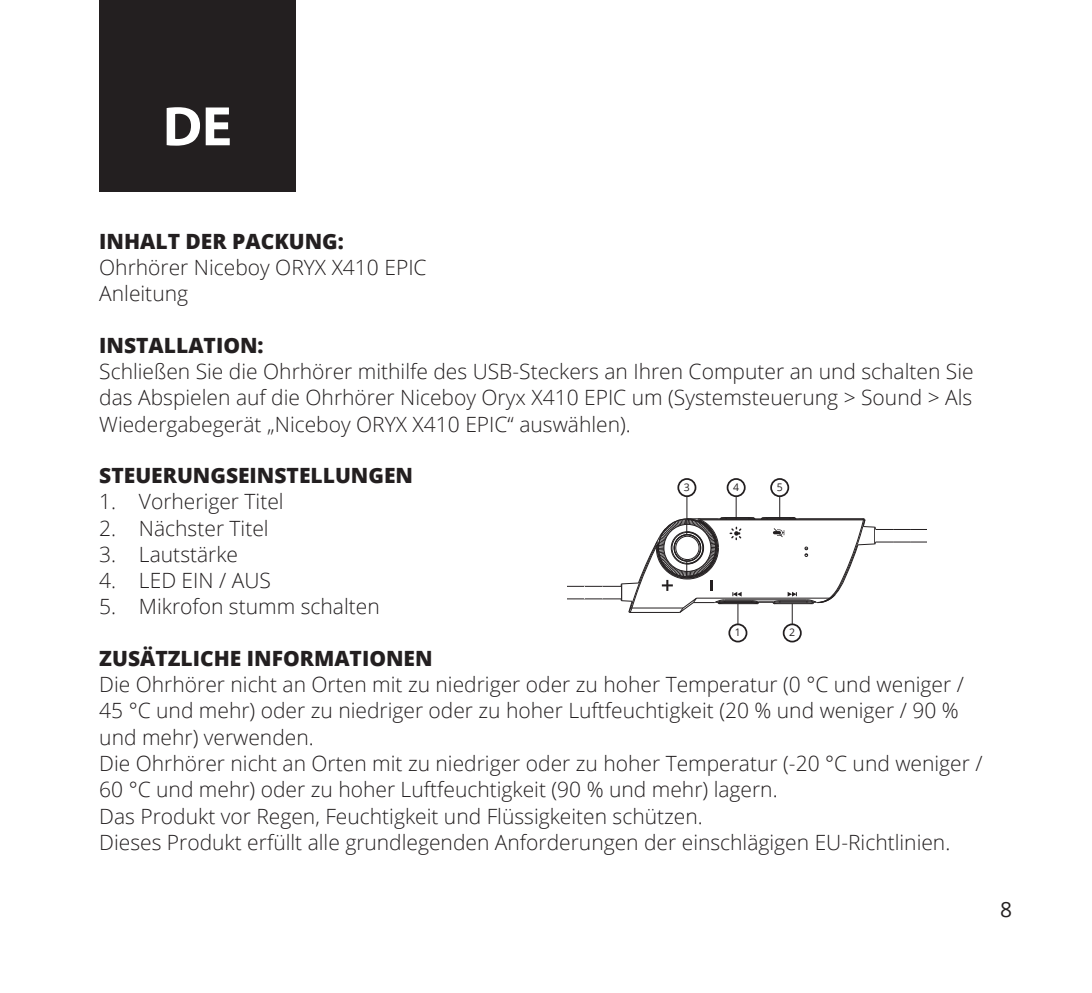
<style>
.page{position:relative;width:1092px;height:993px;background:#fff}
.page>*{position:absolute;margin:0;border:0;box-sizing:border-box;transform-origin:0 0}
.t1{font:700 56px "Myriad Pro";color:#fff}
.t2{font:300 21px/26.2px "Open Sans";color:#231f20}
.t3{font:800 21px "Open Sans";color:#231f20}
.t4{font:21px "Open Sans";color:#231f20}
.t5{font:10.5px "Open Sans";color:#231f20}
</style>
<div class="page">
<div style="left:99px;top:0;width:196px;height:191px;background:#231f20"></div>
<div style="left:728px;top:623px;width:19px;height:19px;border:2px solid #231f20;border-radius:50%"></div>
<div style="left:726px;top:478px;width:19px;height:19px;border:2px solid #231f20;border-radius:50%"></div>
<div style="left:782px;top:623px;width:19px;height:19px;border:2px solid #231f20;border-radius:50%"></div>
<div style="left:770px;top:478px;width:19px;height:19px;border:2px solid #231f20;border-radius:50%"></div>
<div style="left:677px;top:478px;width:19px;height:19px;border:2px solid #231f20;border-radius:50%"></div>
<svg style="left:567px;top:496px;width:359px;height:128px"></svg>
<p class="t1" style="left:163px;top:95px;width:70px">DE</p>
<p class="t3" style="left:99px;top:225px;width:246px">INHALT DER PACKUNG:</p>
<p class="t2" style="left:99px;top:253px;width:329px">Ohrhörer Niceboy ORYX X410 EPIC</p>
<p class="t2" style="left:99px;top:280px;width:90px">Anleitung</p>
<p class="t3" style="left:99px;top:329px;width:166px">INSTALLATION:</p>
<p class="t2" style="left:99px;top:357px;width:875px;text-align:justify">Schließen Sie die Ohrhörer mithilfe des USB-Steckers an Ihren Computer an und schalten Sie das Abspielen auf die Ohrhörer Niceboy Oryx X410 EPIC um (Systemsteuerung &gt; Sound &gt; Als Wiedergabegerät „Niceboy ORYX X410 EPIC“ auswählen).</p>
<p class="t3" style="left:99px;top:459px;width:315px">STEUERUNGSEINSTELLUNGEN</p>
<p class="t2" style="left:99px;top:488px;width:186px">1. Vorheriger Titel</p>
<p class="t2" style="left:99px;top:514px;width:171px">2. Nächster Titel</p>
<p class="t2" style="left:99px;top:540px;width:140px">3. Lautstärke</p>
<p class="t2" style="left:99px;top:566px;width:173px">4. LED EIN / AUS</p>
<p class="t2" style="left:99px;top:593px;width:282px">5. Mikrofon stumm schalten</p>
<p class="t3" style="left:99px;top:642px;width:335px">ZUSÄTZLICHE INFORMATIONEN</p>
<p class="t2" style="left:99px;top:670px;width:866px">Die Ohrhörer nicht an Orten mit zu niedriger oder zu hoher Temperatur (0 °C und weniger /<br>45 °C und mehr) oder zu niedriger oder zu hoher Luftfeuchtigkeit (20 % und weniger / 90 % und mehr) verwenden.</p>
<p class="t2" style="left:99px;top:749px;width:884px">Die Ohrhörer nicht an Orten mit zu niedriger oder zu hoher Temperatur (-20 °C und weniger /<br>60 °C und mehr) oder zu hoher Luftfeuchtigkeit (90 % und mehr) lagern.</p>
<p class="t2" style="left:99px;top:801px;width:605px">Das Produkt vor Regen, Feuchtigkeit und Flüssigkeiten schützen.</p>
<p class="t2" style="left:99px;top:828px;width:852px">Dieses Produkt erfüllt alle grundlegenden Anforderungen der einschlägigen EU-Richtlinien.</p>
<p class="t5" style="left:684px;top:480px;width:8px">3</p>
<p class="t5" style="left:776px;top:480px;width:8px">5</p>
<p class="t5" style="left:733px;top:480px;width:8px">4</p>
<p class="t5" style="left:789px;top:625px;width:8px">2</p>
<p class="t5" style="left:734px;top:625px;width:8px">1</p>
<p class="t4" style="left:1000px;top:894px;width:14px">8</p>
</div>
